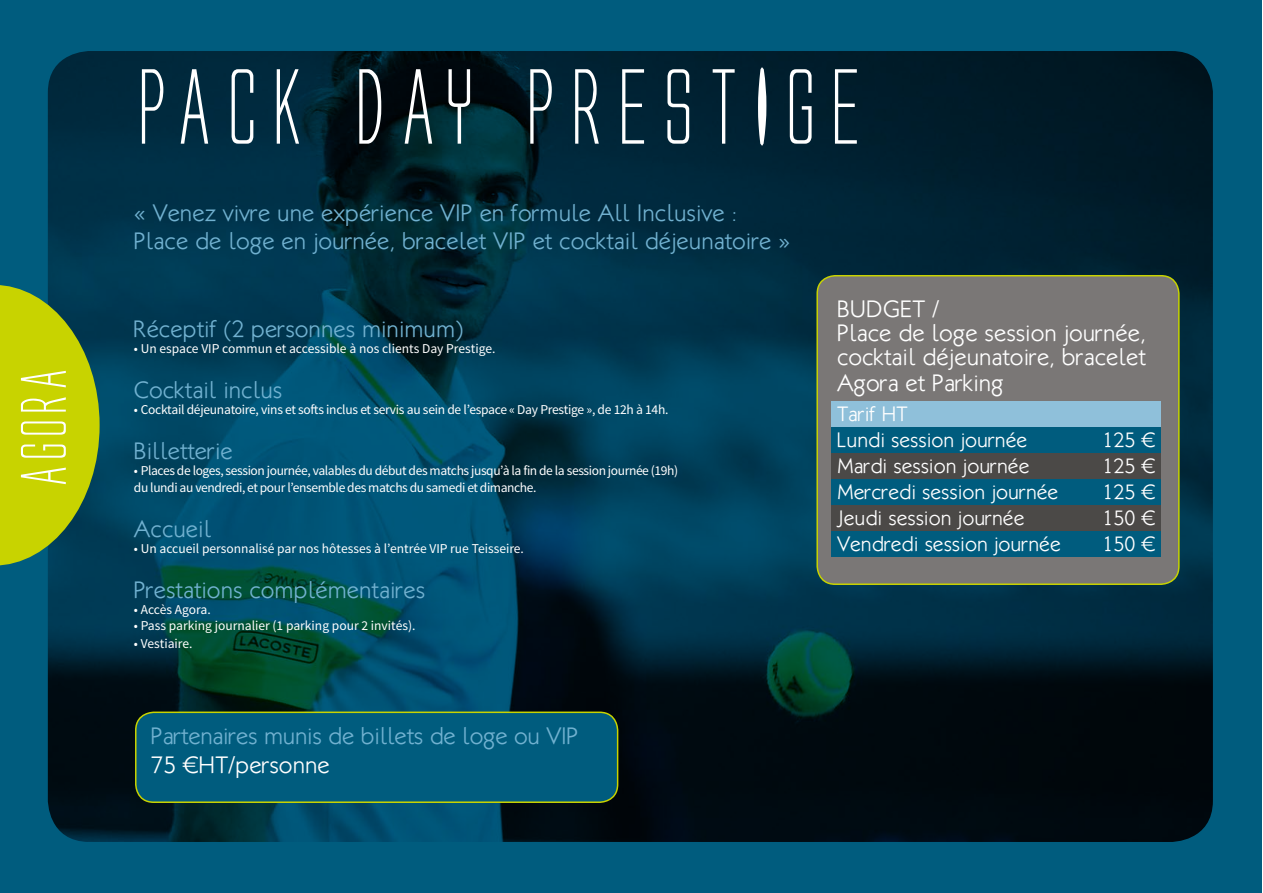
<style>
.page{position:relative;width:1263px;height:893px;background:#fff}
.page>*{position:absolute;margin:0;border:0;box-sizing:border-box;transform-origin:0 0}
.t1{font:99px "Alien League";color:#fff}
.t2{font:59.7px "Alien League";letter-spacing:-.07em;color:#fff}
.t3{font:300 24px/28.8px "Klill";color:#71b1d0}
.t4{font:300 24px/24px "Klill";color:#fff}
.t5{font:300 21px/26.1px "Klill";color:#fff}
.t6{font:13.5px/16.2px "Source Sans Pro";letter-spacing:-.02em;color:#fff}
.t7{font:13.5px "Source Sans Pro";color:#fff}
</style>
<div class="page">
<div style="left:0;top:0;width:1262px;height:893px;background:#005c7e"></div>
<img style="left:48px;top:51px;width:1165px;height:791px">
<div style="left:817px;top:276px;width:362px;height:308px;background:#7a7776;border-radius:18px"></div>
<div style="left:816px;top:275px;width:363px;height:310px;border:2px solid #c8d300;border-radius:18px"></div>
<div style="left:832px;top:401px;width:329px;height:25px;background:#8fc0da"></div>
<div style="left:832px;top:427px;width:329px;height:25px;background:#005c7e"></div>
<div style="left:832px;top:453px;width:329px;height:25px;background:#4b4947"></div>
<div style="left:832px;top:479px;width:329px;height:25px;background:#005c7e"></div>
<div style="left:832px;top:505px;width:329px;height:25px;background:#4b4947"></div>
<div style="left:832px;top:531px;width:329px;height:25px;background:#005c7e"></div>
<div style="left:136px;top:712px;width:482px;height:90px;background:#005c7e;border-radius:18px"></div>
<div style="left:135px;top:711px;width:483px;height:92px;border:2px solid #c8d300;border-radius:18px"></div>
<svg style="left:0;top:285px;width:100px;height:281px;background:#99b015"></svg>
<h2 class="t2" style="left:14px;top:489px;width:129px;rotate:-90deg">AGORA</h2>
<h1 class="t1" style="left:134px;top:57px;width:740px">PACK DAY PRESTIGE</h1>
<h3 class="t3" style="left:134px;top:198px;width:658px">« Venez vivre une expérience VIP en formule All Inclusive :<br>Place de loge en journée, bracelet VIP et cocktail déjeunatoire »</h3>
<h3 class="t3" style="left:134px;top:314px;width:331px">Réceptif (2 personnes minimum)</h3>
<p class="t7" style="left:134px;top:340px;width:363px">• Un espace VIP commun et accessible à nos clients Day Prestige.</p>
<h3 class="t3" style="left:134px;top:375px;width:150px">Cocktail inclus</h3>
<p class="t6" style="left:134px;top:402px;width:536px">• Cocktail déjeunatoire, vins et softs inclus et servis au sein de l’espace « Day Prestige », de 12h à 14h.</p>
<h3 class="t3" style="left:134px;top:436px;width:100px">Billetterie</h3>
<p class="t6" style="left:134px;top:463px;width:546px">• Places de loges, session journée, valables du début des matchs jusqu’à la fin de la session journée (19h) du lundi au vendredi, et pour l’ensemble des matchs du samedi et dimanche.</p>
<h3 class="t3" style="left:134px;top:514px;width:79px">Accueil</h3>
<p class="t7" style="left:134px;top:540px;width:391px">• Un accueil personnalisé par nos hôtesses à l’entrée VIP rue Teisseire.</p>
<h3 class="t3" style="left:134px;top:575px;width:293px">Prestations complémentaires</h3>
<p class="t6" style="left:134px;top:602px;width:78px">• Accès Agora.</p>
<p class="t7" style="left:134px;top:617px;width:283px">• Pass parking journalier (1 parking pour 2 invités).</p>
<p class="t7" style="left:134px;top:635px;width:60px">• Vestiaire.</p>
<h3 class="t3" style="left:151px;top:721px;width:429px">Partenaires munis de billets de loge ou VIP</h3>
<h3 class="t4" style="left:151px;top:752px;width:180px">75 €HT/personne</h3>
<h3 class="t4" style="left:837px;top:296px;width:310px">BUDGET /<br>Place de loge session journée, cocktail déjeunatoire, bracelet</h3>
<h3 class="t4" style="left:837px;top:370px;width:168px">Agora et Parking</h3>
<h3 class="t5" style="left:837px;top:400px;width:192px">Tarif HT<br>Lundi session journée</h3>
<h3 class="t5" style="left:1102px;top:426px;width:54px">125 €</h3>
<h3 class="t5" style="left:837px;top:452px;width:194px">Mardi session journée</h3>
<h3 class="t5" style="left:1102px;top:452px;width:54px">125 €</h3>
<h3 class="t5" style="left:837px;top:478px;width:223px">Mercredi session journée</h3>
<h3 class="t5" style="left:1102px;top:478px;width:54px">125 €</h3>
<h3 class="t5" style="left:837px;top:505px;width:189px">Jeudi session journée</h3>
<h3 class="t5" style="left:1102px;top:505px;width:54px">150 €</h3>
<h3 class="t5" style="left:837px;top:531px;width:225px">Vendredi session journée</h3>
<h3 class="t5" style="left:1102px;top:531px;width:54px">150 €</h3>
</div>
